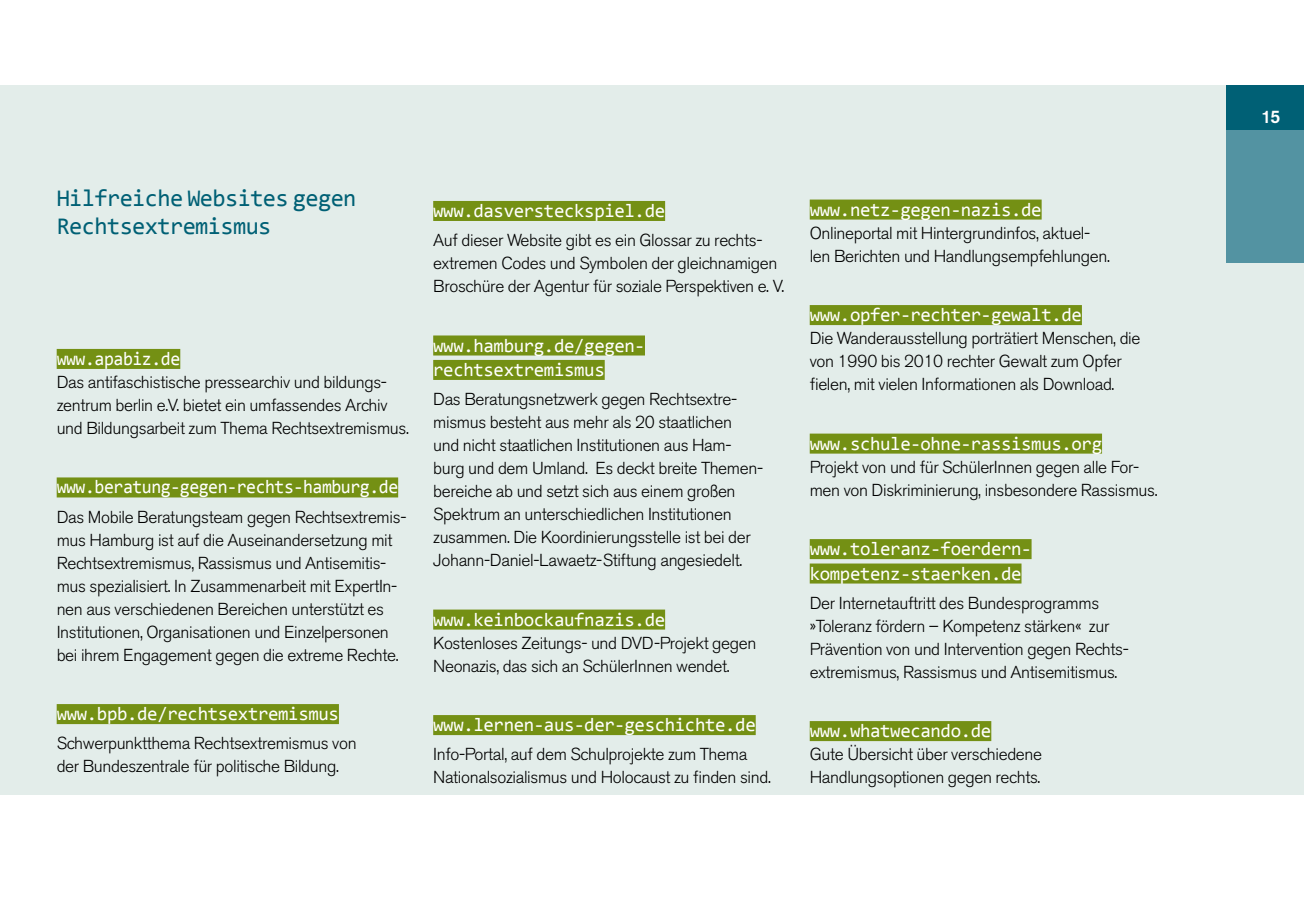
<style>
.page{position:relative;width:1304px;height:908px;background:#fff}
.page>*{position:absolute;margin:0;border:0;box-sizing:border-box;transform-origin:0 0}
.t1{font:24px/28px "Consolas";letter-spacing:-.025em;color:#006075}
.t2{font:19px/24.4px "Consolas";letter-spacing:-.02em;color:#fff}
.t3{font:19px "Consolas";letter-spacing:-.02em;color:#fff;scale:.95 1}
.t4{font:500 18px "Akzidenz Grotesk BE";color:#fff}
.t5{font:300 17.2px/23px "Akzidenz Grotesk BE";letter-spacing:-.02em;color:#000}
</style>
<div class="page">
<div style="left:0;top:85px;width:1304px;height:709px;background:#e3edea"></div>
<div style="left:1226px;top:85px;width:78px;height:177px;background:#5393a2"></div>
<div style="left:1226px;top:85px;width:78px;height:45px;background:#006075"></div>
<div style="left:57px;top:349px;width:123px;height:20px;background:#749014"></div>
<div style="left:57px;top:477px;width:341px;height:20px;background:#749014"></div>
<div style="left:57px;top:703px;width:282px;height:20px;background:#749014"></div>
<div style="left:433px;top:201px;width:232px;height:20px;background:#749014"></div>
<div style="left:433px;top:335px;width:212px;height:20px;background:#749014"></div>
<div style="left:433px;top:360px;width:172px;height:20px;background:#749014"></div>
<div style="left:433px;top:609px;width:232px;height:20px;background:#749014"></div>
<div style="left:433px;top:714px;width:323px;height:20px;background:#749014"></div>
<div style="left:810px;top:199px;width:232px;height:20px;background:#749014"></div>
<div style="left:810px;top:305px;width:272px;height:20px;background:#749014"></div>
<div style="left:810px;top:433px;width:292px;height:20px;background:#749014"></div>
<div style="left:810px;top:539px;width:222px;height:20px;background:#749014"></div>
<div style="left:810px;top:563px;width:211px;height:20px;background:#749014"></div>
<div style="left:810px;top:720px;width:181px;height:20px;background:#749014"></div>
<h1 class="t1" style="left:57px;top:184px;width:301px">Hilfreiche Websites gegen<br>Rechtsextremismus</h1>
<p class="t3" style="left:57px;top:346px;width:132px">www.apabiz.de</p>
<p class="t5" style="left:57px;top:370px;width:354px">Das antifaschistische pressearchiv und bildungs&shy;zentrum berlin e.V. bietet ein umfassendes Archiv und Bildungsarbeit zum Thema Rechtsextremismus.</p>
<p class="t3" style="left:57px;top:475px;width:361px">www.beratung-gegen-rechts-hamburg.de</p>
<p class="t5" style="left:57px;top:505px;width:351px">Das Mobile Beratungsteam gegen Rechtsextremis&shy;mus Hamburg ist auf die Auseinandersetzung mit Rechtsextremismus, Rassismus und Antisemitis&shy;mus spezialisiert. In Zusammenarbeit mit ExpertIn&shy;nen aus verschiedenen Bereichen unterstützt es Institutionen, Organisationen und Einzelpersonen bei ihrem Engagement gegen die extreme Rechte.</p>
<p class="t2" style="left:57px;top:700px;width:284px">www.bpb.de/rechtsextremismus</p>
<p class="t5" style="left:57px;top:731px;width:302px">Schwerpunktthema Rechtsextremismus von der Bundeszentrale für politische Bildung.</p>
<p class="t2" style="left:433px;top:198px;width:233px">www.dasversteckspiel.de</p>
<p class="t5" style="left:433px;top:229px;width:352px">Auf dieser Website gibt es ein Glossar zu rechts&shy;extremen Codes und Symbolen der gleichnamigen<br>Broschüre der Agentur für soziale Perspektiven e. V.</p>
<p class="t2" style="left:433px;top:332px;width:213px">www.hamburg.de/gegen&shy;rechtsextremismus</p>
<p class="t5" style="left:433px;top:387px;width:331px">Das Beratungsnetzwerk gegen Rechtsextre&shy;mismus besteht aus mehr als 20 staatlichen<br>und nicht staatlichen Institutionen aus Ham&shy;burg und dem Umland. Es deckt breite Themen&shy;bereiche ab und setzt sich aus einem großen Spektrum an unterschiedlichen Institutionen zusammen. Die Koordinierungsstelle ist bei der Johann-Daniel-Lawaetz-Stiftung angesiedelt.</p>
<p class="t2" style="left:433px;top:606px;width:233px">www.keinbockaufnazis.de</p>
<p class="t5" style="left:433px;top:631px;width:325px">Kostenloses Zeitungs- und DVD-Projekt gegen<br>Neonazis, das sich an SchülerInnen wendet.</p>
<p class="t2" style="left:433px;top:711px;width:324px">www.lernen-aus-der-geschichte.de</p>
<p class="t5" style="left:433px;top:742px;width:339px">Info-Portal, auf dem Schulprojekte zum Thema<br>Nationalsozialismus und Holocaust zu finden sind.</p>
<p class="t2" style="left:810px;top:196px;width:233px">www.netz-gegen-nazis.de</p>
<p class="t5" style="left:810px;top:221px;width:302px">Onlineportal mit Hintergrundinfos, aktuel&shy;len Berichten und Handlungsempfehlungen.</p>
<p class="t2" style="left:810px;top:302px;width:274px">www.opfer-rechter-gewalt.de</p>
<p class="t5" style="left:810px;top:327px;width:332px">Die Wanderausstellung porträtiert Menschen, die von 1990 bis 2010 rechter Gewalt zum Opfer fielen, mit vielen Informationen als Download.</p>
<p class="t2" style="left:810px;top:430px;width:294px">www.schule-ohne-rassismus.org</p>
<p class="t5" style="left:810px;top:455px;width:349px">Projekt von und für SchülerInnen gegen alle For&shy;men von Diskriminierung, insbesondere Rassismus.</p>
<p class="t2" style="left:810px;top:536px;width:223px">www.toleranz-foerdern&shy;kompetenz-staerken.de</p>
<p class="t5" style="left:810px;top:591px;width:321px">Der Internetauftritt des Bundesprogramms »Toleranz fördern – Kompetenz stärken« zur Prävention von und Intervention gegen Rechts&shy;extremismus, Rassismus und Antisemitismus.</p>
<p class="t2" style="left:810px;top:717px;width:183px">www.whatwecando.de</p>
<p class="t5" style="left:810px;top:742px;width:234px">Gute Übersicht über verschiedene<br>Handlungsoptionen gegen rechts.</p>
<p class="t4" style="left:1261px;top:105px;width:21px">15</p>
</div>
